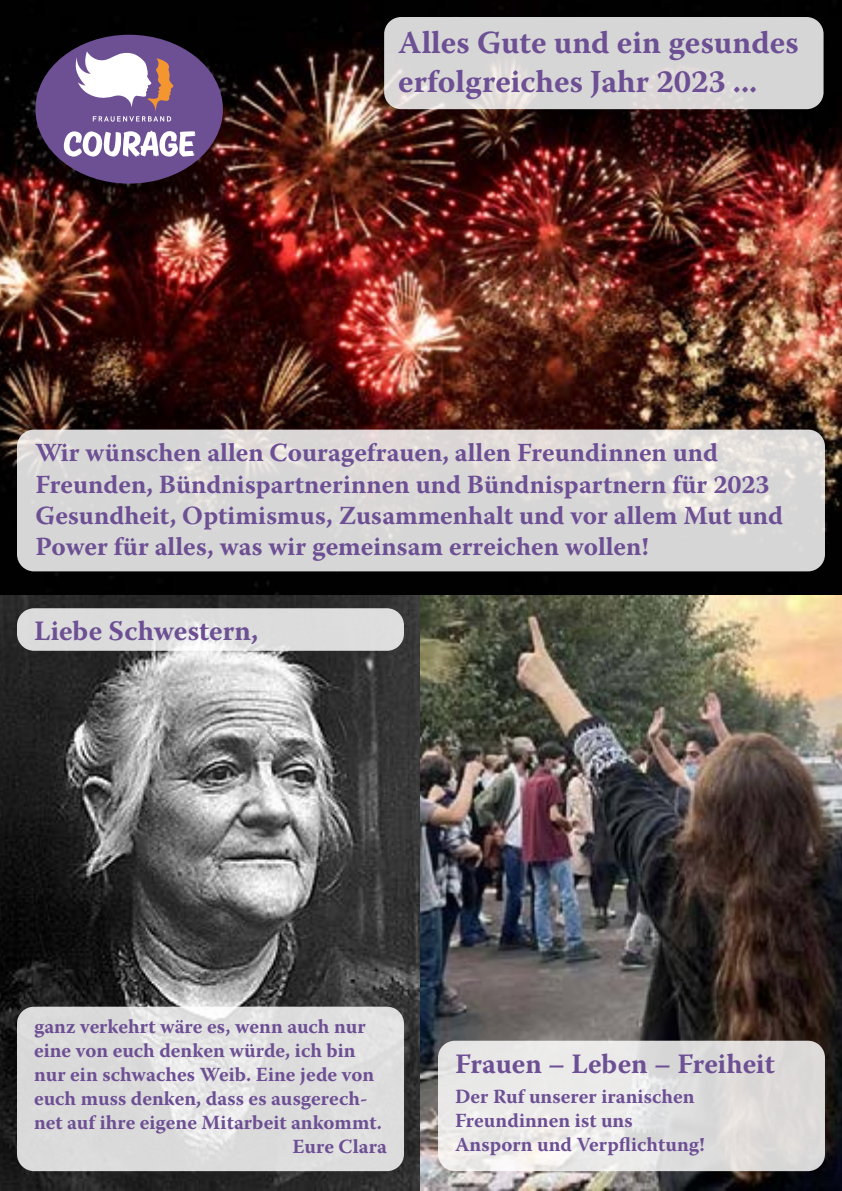
<style>
.page{position:relative;width:842px;height:1191px;background:#fff}
.page>*{position:absolute;margin:0;border:0;box-sizing:border-box;transform-origin:0 0}
.t1{font:700 32px/38.4px "Warnock Pro";color:#6d4f94}
.t2{font:700 28px "Warnock Pro";color:#6d4f94}
.t3{font:700 26px/31.2px "Warnock Pro";color:#6d4f94}
.t4{font:700 20px/24px "Warnock Pro";color:#6d4f94}
</style>
<div class="page">
<img style="left:0;top:0;width:842px;height:1191px">
<div style="left:384px;top:17px;width:439px;height:92px;background:#d6d6d6;border-radius:17px"></div>
<svg style="left:17px;top:429px;width:808px;height:142px;background:#d8d7d6"></svg>
<svg style="left:17px;top:1006px;width:387px;height:165px;background:#ddd"></svg>
<svg style="left:17px;top:608px;width:387px;height:43px;background:#dcdcdc"></svg>
<svg style="left:438px;top:1040px;width:387px;height:131px;background:#e4e2e2"></svg>
<div style="left:35px;top:35px;width:188px;height:149px;background:#6d4f94;border-radius:50%"></div>
<svg style="left:75px;top:52px;width:98px;height:70px"></svg>
<svg style="left:64px;top:130px;width:132px;height:27px"></svg>
<h1 class="t1" style="left:398px;top:23px;width:402px">Alles Gute und ein gesundes erfolgreiches Jahr 2023 ...</h1>
<h3 class="t3" style="left:35px;top:437px;width:749px">Wir wünschen allen Couragefrauen, allen Freundinnen und Freunden, Bündnispartnerinnen und Bündnispartnern für 2023<br>Gesundheit, Optimismus, Zusammenhalt und vor allem Mut und Power für alles, was wir gemeinsam erreichen wollen!</h3>
<h2 class="t2" style="left:34px;top:614px;width:226px">Liebe Schwestern,</h2>
<p class="t4" style="left:34px;top:1013px;width:333px">ganz verkehrt wäre es, wenn auch nur</p>
<p class="t4" style="left:34px;top:1037px;width:323px">eine von euch denken würde, ich bin</p>
<p class="t4" style="left:34px;top:1061px;width:342px">nur ein schwaches Weib. Eine jede von</p>
<p class="t4" style="left:34px;top:1085px;width:335px">euch muss denken, dass es ausgerech-</p>
<p class="t4" style="left:34px;top:1109px;width:350px">net auf ihre eigene Mitarbeit ankommt.</p>
<p class="t4" style="left:292px;top:1133px;width:96px">Eure Clara</p>
<h2 class="t2" style="left:455px;top:1046px;width:321px">Frauen – Leben – Freiheit</h2>
<p class="t4" style="left:455px;top:1083px;width:251px">Der Ruf unserer iranischen<br>Freundinnen ist uns<br>Ansporn und Verpflichtung!</p>
</div>
